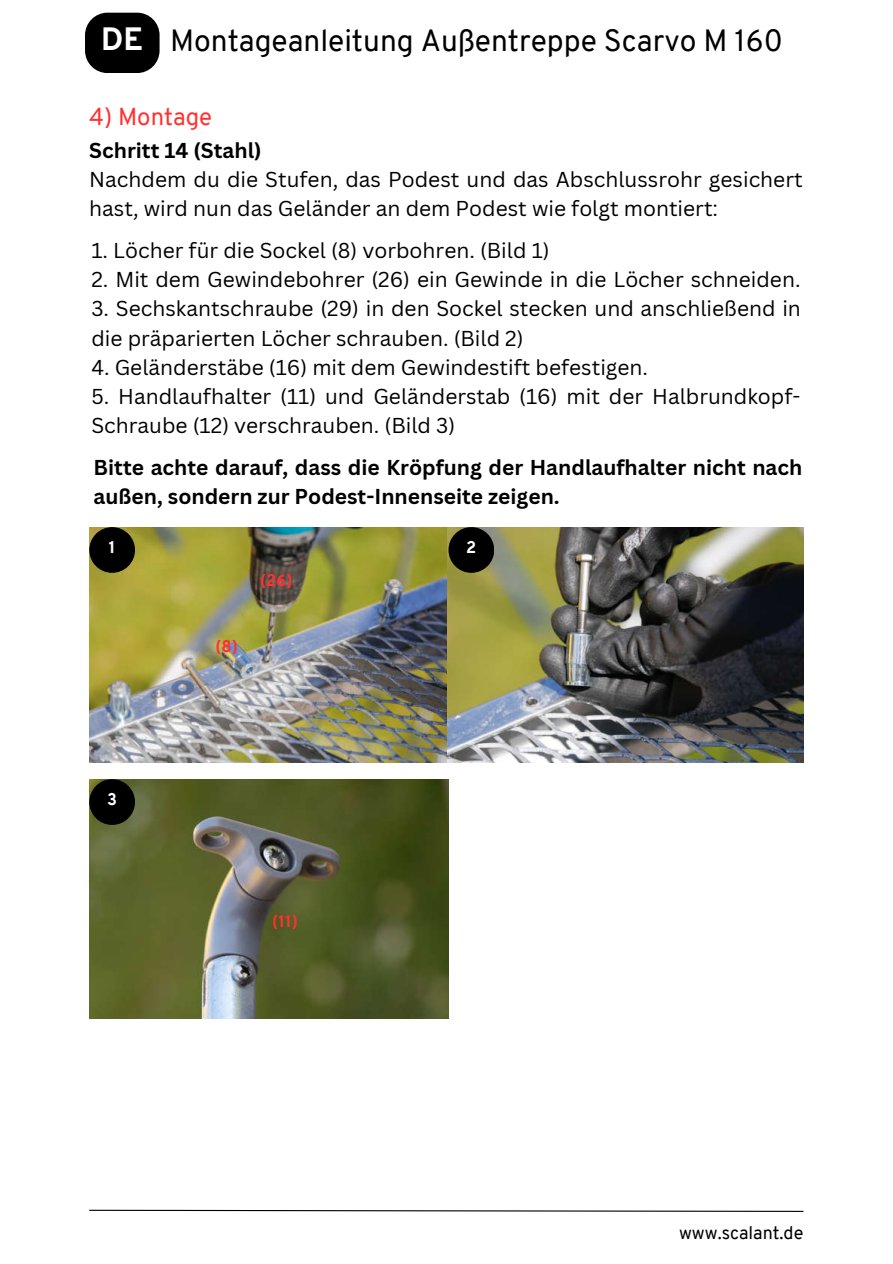
<style>
.page{position:relative;width:893px;height:1264px;background:#fff}
.page>*{position:absolute;margin:0;border:0;box-sizing:border-box;transform-origin:0 0}
.t1{font:30px "Overpass";color:#000}
.t2{font:24px "Overpass";color:#ff3131}
.t3{font:21px/29.2px "Canva Sans";color:#000}
.t4{font:700 21px/29.2px "Canva Sans";color:#000}
.t5{font:18px "Overpass";color:#000}
.t6{font:800 16.5px "Overpass";color:#ff3131}
.t7{font:800 16.5px "Overpass";color:#fff}
.s1{font-weight:800;font-size:31.5px;color:#fff}
</style>
<div class="page">
<svg style="left:89px;top:1209px;width:715px;height:3px"></svg>
<img style="left:89px;top:527px;width:714px;height:235px">
<img style="left:89px;top:779px;width:359px;height:239px">
<div style="left:89px;top:527px;width:46px;height:46px;background:#000;border-radius:50%"></div>
<div style="left:448px;top:527px;width:46px;height:46px;background:#000;border-radius:50%"></div>
<div style="left:89px;top:779px;width:46px;height:46px;background:#000;border-radius:50%"></div>
<div style="left:85px;top:13px;width:74px;height:60px;background:#000;border-radius:22px"></div>
<h1 class="t1" style="left:101px;top:20px;width:683px"><span class="s1">DE</span> Montageanleitung Außentreppe Scarvo M 160</h1>
<p class="t2" style="left:89px;top:100px;width:124px">4) Montage</p>
<p class="t4" style="left:89px;top:136px;width:174px">Schritt 14 (Stahl)</p>
<p class="t3" style="left:89px;top:165px;width:714px">Nachdem du die Stufen, das Podest und das Abschlussrohr gesichert hast, wird nun das Geländer an dem Podest wie folgt montiert:</p>
<p class="t3" style="left:91px;top:236px;width:460px">1. Löcher für die Sockel (8) vorbohren. (Bild 1)</p>
<p class="t3" style="left:91px;top:265px;width:710px">2. Mit dem Gewindebohrer (26) ein Gewinde in die Löcher schneiden.</p>
<p class="t3" style="left:91px;top:294px;width:711px">3. Sechskantschraube (29) in den Sockel stecken und anschließend in die präparierten Löcher schrauben. (Bild 2)</p>
<p class="t3" style="left:91px;top:353px;width:558px">4. Geländerstäbe (16) mit dem Gewindestift befestigen.</p>
<p class="t3" style="left:91px;top:382px;width:710px">5. Handlaufhalter (11) und Geländerstab (16) mit der Halbrundkopf-<br>Schraube (12) verschrauben. (Bild 3)</p>
<p class="t4" style="left:93px;top:453px;width:710px">Bitte achte darauf, dass die Kröpfung der Handlaufhalter nicht nach außen, sondern zur Podest-Innenseite zeigen.</p>
<p class="t7" style="left:109px;top:535px;width:8px">1</p>
<p class="t7" style="left:466px;top:535px;width:12px">2</p>
<p class="t7" style="left:107px;top:787px;width:11px">3</p>
<p class="t6" style="left:215px;top:634px;width:24px">(8)</p>
<p class="t6" style="left:260px;top:568px;width:34px">(26)</p>
<p class="t6" style="left:272px;top:909px;width:27px">(11)</p>
<p class="t5" style="left:679px;top:1220px;width:126px">www.scalant.de</p>
</div>
